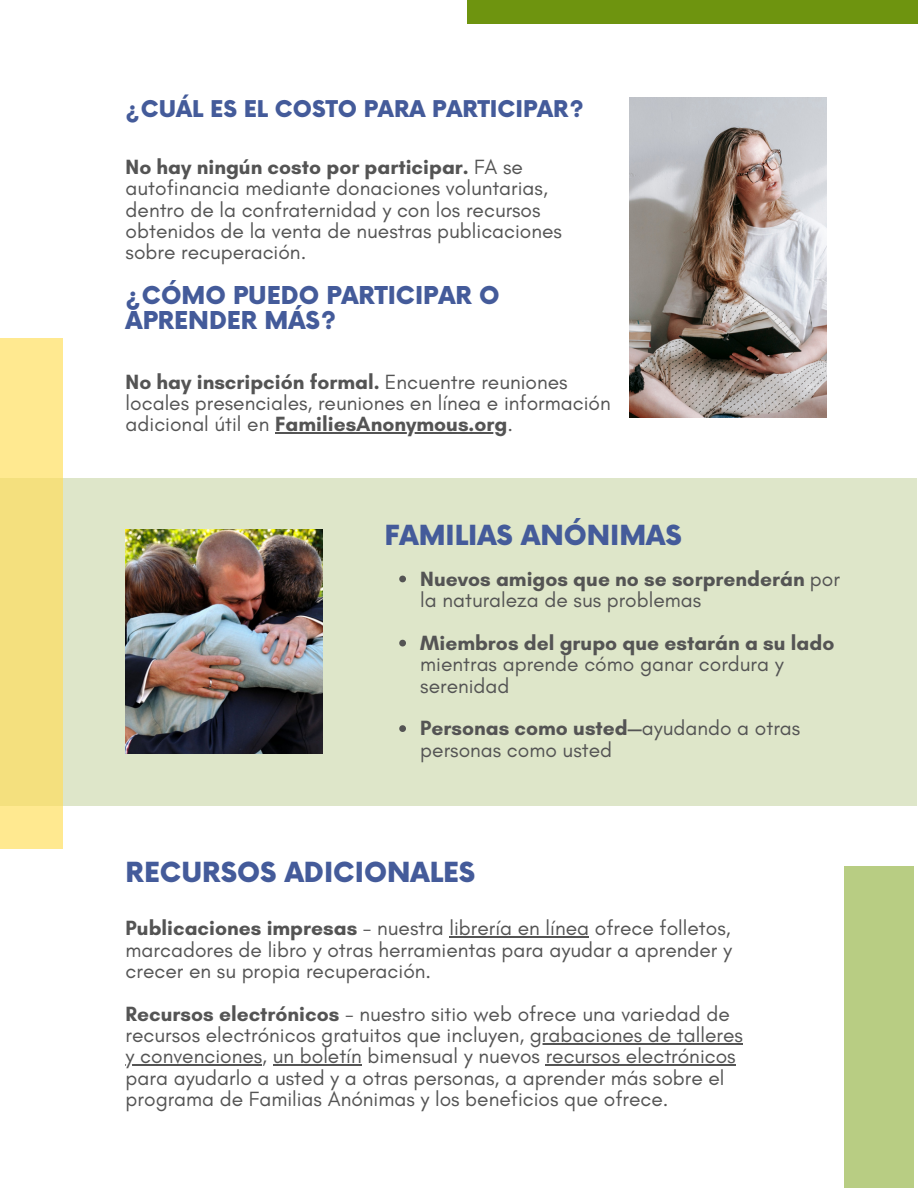
<style>
.page{position:relative;width:918px;height:1188px;background:#fff}
.page>*{position:absolute;margin:0;border:0;box-sizing:border-box;transform-origin:0 0}
.t1{font:900 27px "Now";color:#445b9a}
.t2{font:900 24px/24.8px "Now";color:#445b9a}
.t3{font:900 22.5px "Now";color:#445b9a}
.t4{font:21px/21.3px "Glacial Indifference";color:#545454}
.t5{font:700 21px/21.3px "Glacial Indifference";color:#545454}
.s1{font-weight:700}
.s2{font-weight:400}
</style>
<div class="page">
<img style="left:629px;top:98px;width:197px;height:319px">
<div style="left:0;top:478px;width:917px;height:327px;background:#dee6c9"></div>
<img style="left:126px;top:530px;width:197px;height:223px">
<div style="left:844px;top:866px;width:70px;height:322px;background:#b8cd83"></div>
<div style="left:0;top:339px;width:63px;height:510px;background:linear-gradient(to right,#f8e384,#f8e384)"></div>
<div style="left:467px;top:0;width:451px;height:24px;background:#6e940f"></div>
<svg style="left:399px;top:576px;width:7px;height:6px"></svg>
<svg style="left:399px;top:640px;width:7px;height:6px"></svg>
<svg style="left:399px;top:725px;width:7px;height:7px"></svg>
<hr style="left:275px;top:433px;width:232px;height:1px;background:#545454">
<hr style="left:450px;top:936px;width:139px;height:1px;background:#545454">
<hr style="left:530px;top:1043px;width:213px;height:1px;background:#545454">
<hr style="left:126px;top:1065px;width:136px;height:1px;background:#545454">
<hr style="left:273px;top:1065px;width:89px;height:1px;background:#545454">
<hr style="left:546px;top:1065px;width:190px;height:1px;background:#545454">
<h2 class="t3" style="left:126px;top:97px;width:460px">¿CUÁL ES EL COSTO PARA PARTICIPAR?</h2>
<p class="t4" style="left:126px;top:156px;width:438px"><span class="s1">No hay ningún costo por participar.</span> FA se autofinancia mediante donaciones voluntarias, dentro de la confraternidad y con los recursos obtenidos de la venta de nuestras publicaciones sobre recuperación.</p>
<p class="t2" style="left:126px;top:285px;width:375px">¿CÓMO PUEDO PARTICIPAR O<br>APRENDER MÁS?</p>
<p class="t4" style="left:126px;top:371px;width:487px"><span class="s1">No hay inscripción formal.</span> Encuentre reuniones locales presenciales, reuniones en línea e información adicional útil en <span class="s1">FamiliesAnonymous.org</span>.</p>
<h2 class="t1" style="left:385px;top:521px;width:299px">FAMILIAS ANÓNIMAS</h2>
<p class="t5" style="left:420px;top:568px;width:421px">Nuevos amigos que no se sorprenderán <span class="s2">por la naturaleza de sus problemas</span></p>
<h1 class="t4" style="left:420px;top:632px;width:416px"><span class="s1">Miembros del grupo que estarán a su lado </span>mientras aprende cómo ganar cordura y serenidad</h1>
<p class="t4" style="left:420px;top:717px;width:381px"><span class="s1">Personas como usted—</span>ayudando a otras personas como usted</p>
<p class="t1" style="left:126px;top:858px;width:351px">RECURSOS ADICIONALES</p>
<p class="t4" style="left:126px;top:917px;width:608px;text-align:justify"><span class="s1">Publicaciones impresas</span> - nuestra librería en línea ofrece folletos, marcadores de libro y otras herramientas para ayudar a aprender y crecer en su propia recuperación.</p>
<p class="t4" style="left:126px;top:1003px;width:619px"><span class="s1">Recursos electrónicos</span> - nuestro sitio web ofrece una variedad de recursos electrónicos gratuitos que incluyen, grabaciones de talleres y convenciones, un boletín bimensual y nuevos recursos electrónicos para ayudarlo a usted y a otras personas, a aprender más sobre el programa de Familias Anónimas y los beneficios que ofrece.</p>
</div>
